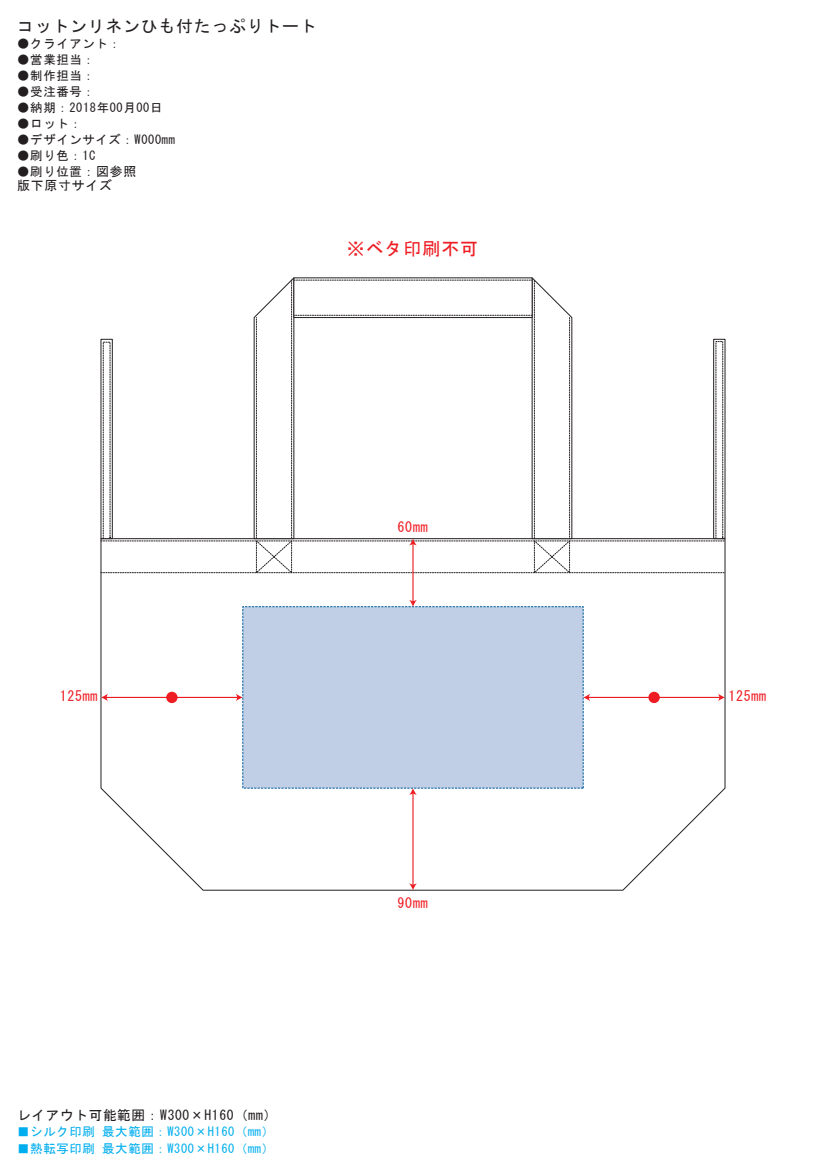
<style>
.page{position:relative;width:826px;height:1168px;background:#fff}
.page>*{position:absolute;margin:0;border:0;box-sizing:border-box;transform-origin:0 0}
.t1{font:18px "MS Gothic";letter-spacing:.05em;color:#ee1d23}
.t2{font:16.8px "MS Gothic";letter-spacing:.05em;color:#231f20}
.t3{font:14px "MS Gothic";letter-spacing:.05em;color:#ee1d23}
.t4{font:13.6px "MS Gothic";letter-spacing:.05em;color:#231f20}
.t5{font:13px "MS Gothic";letter-spacing:.05em;color:#231f20}
.t6{font:12.4px "MS Gothic";letter-spacing:.05em;color:#231f20}
.t7{font:12.4px "MS Gothic";letter-spacing:.05em;color:#00aeef}
.s1{font-size:13px}
</style>
<div class="page">
<svg style="left:100px;top:538px;width:625px;height:352px"></svg>
<div style="left:243px;top:607px;width:340px;height:181px;background:#c0cfe5"></div>
<hr style="left:412px;top:543px;width:1px;height:59px;background:#ee1d23">
<svg style="left:101px;top:277px;width:624px;height:296px"></svg>
<svg style="left:409px;top:600px;width:7px;height:7px"></svg>
<hr style="left:412px;top:793px;width:1px;height:92px;background:#ee1d23">
<svg style="left:409px;top:788px;width:7px;height:7px"></svg>
<svg style="left:409px;top:883px;width:7px;height:7px"></svg>
<hr style="left:106px;top:697px;width:132px;height:1px;background:#ee1d23">
<svg style="left:236px;top:694px;width:7px;height:7px"></svg>
<svg style="left:101px;top:694px;width:7px;height:7px"></svg>
<div style="left:166px;top:692px;width:11px;height:11px;background:#ee1d23;border-radius:50%"></div>
<hr style="left:588px;top:697px;width:132px;height:1px;background:#ee1d23">
<svg style="left:718px;top:694px;width:7px;height:7px"></svg>
<svg style="left:583px;top:694px;width:7px;height:7px"></svg>
<div style="left:648px;top:692px;width:11px;height:11px;background:#ee1d23;border-radius:50%"></div>
<h2 class="t2" style="left:17px;top:18px;width:301px">コットンリネンひも付たっぷりトート</h2>
<p class="t6" style="left:17px;top:37px;width:105px">●クライアント：</p>
<p class="t6" style="left:17px;top:53px;width:79px">●営業担当：</p>
<p class="t6" style="left:17px;top:69px;width:79px">●制作担当：</p>
<p class="t6" style="left:17px;top:85px;width:79px">●受注番号：</p>
<p class="t6" style="left:17px;top:101px;width:147px">●納期：2018年00月00日</p>
<p class="t6" style="left:17px;top:117px;width:66px">●ロット：</p>
<p class="t6" style="left:17px;top:133px;width:159px">●デザインサイズ：W000mm</p>
<p class="t6" style="left:17px;top:149px;width:80px">●刷り色：1C</p>
<p class="t6" style="left:17px;top:165px;width:121px">●刷り位置<span class="s1">：図参照</span></p>
<p class="t5" style="left:17px;top:179px;width:96px">版下原寸サイズ</p>
<h1 class="t1" style="left:347px;top:239px;width:133px">※ベタ印刷不可</h1>
<p class="t3" style="left:397px;top:520px;width:32px">60mm</p>
<p class="t3" style="left:60px;top:689px;width:39px">125mm</p>
<p class="t3" style="left:728px;top:689px;width:39px">125mm</p>
<p class="t4" style="left:17px;top:1108px;width:261px">レイアウト可能範囲：W300×H160（mm）</p>
<p class="t7" style="left:17px;top:1125px;width:258px">■シルク印刷 最大範囲：W300×H160（mm）</p>
<p class="t7" style="left:17px;top:1142px;width:258px">■熱転写印刷 最大範囲：W300×H160（mm）</p>
<p class="t3" style="left:397px;top:895px;width:32px">90mm</p>
</div>
